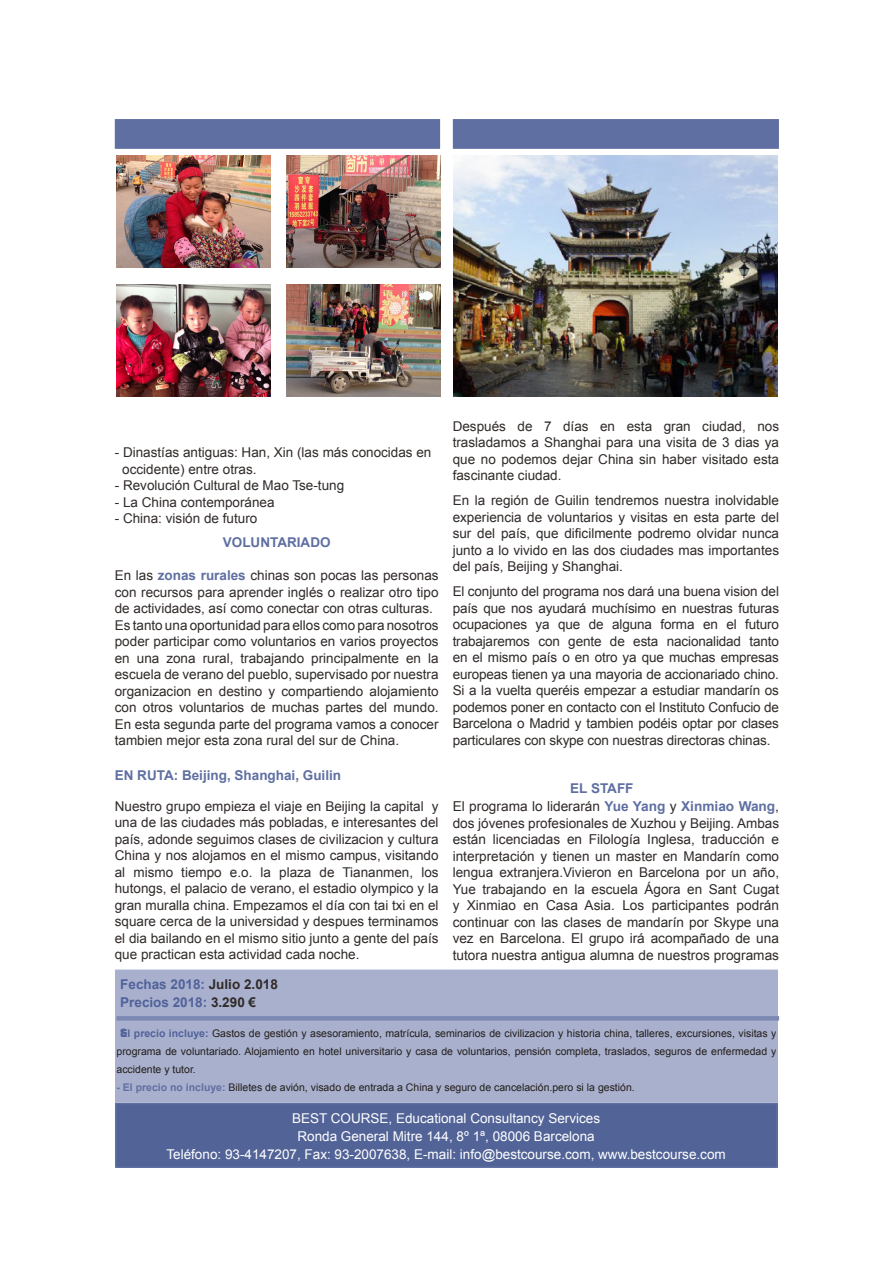
<style>
.page{position:relative;width:893px;height:1263px;background:#fff}
.page>*{position:absolute;margin:0;border:0;box-sizing:border-box;transform-origin:0 0}
.t1{font:13.65px/16.5px "Arial";color:#302a28}
.t2{font:13.5px/16.5px "Arial";color:#302a28;text-align:justify}
.t3{font:13.5px "Arial";color:#fff}
.t4{font:700 13.5px "Arial";color:#5f6fa2}
.t5{font:700 13.5px "Arial";color:#51629a}
.t6{font:10.5px/18px "Arial";color:#241e1b;text-align:justify}
.s1{font-weight:700;color:#5f6fa2}
.s2{font-size:13.65px}
.s3{font-size:13.5px}
.s4{color:#302a28}
.s5{font-weight:700;color:#51629a}
</style>
<div class="page">
<div style="left:116px;top:1103px;width:661px;height:64px;background:#526397"></div>
<div style="left:115px;top:1103px;width:663px;height:65px;border:2px solid #5f6fa2"></div>
<div style="left:115px;top:119px;width:325px;height:30px;background:#5f6fa2;border:2px solid #5f6fa2"></div>
<div style="left:453px;top:119px;width:326px;height:30px;background:#5f6fa2;border:2px solid #5f6fa2"></div>
<img style="left:454px;top:155px;width:323px;height:242px">
<div style="left:116px;top:970px;width:661px;height:132px;background:#a8b0cd"></div>
<div style="left:115px;top:969px;width:663px;height:134px;border:2px solid #a8b0cd"></div>
<hr style="left:116px;top:1016px;width:663px;height:4px;background:#7c89b3">
<img style="left:116px;top:155px;width:154px;height:113px">
<img style="left:286px;top:155px;width:154px;height:113px">
<img style="left:116px;top:284px;width:155px;height:113px">
<img style="left:286px;top:284px;width:155px;height:113px">
<p class="t2" style="left:115px;top:444px;width:318px">- Dinastías antiguas: Han, Xin (las más conocidas en</p>
<p class="t2" style="left:122px;top:461px;width:136px">occidente) entre otras.</p>
<p class="t2" style="left:115px;top:477px;width:231px">- Revolución Cultural de Mao Tse-tung</p>
<p class="t2" style="left:115px;top:494px;width:161px">- La China contemporánea</p>
<p class="t2" style="left:115px;top:510px;width:144px">- China: visión de futuro</p>
<p class="t4" style="left:223px;top:533px;width:109px">VOLUNTARIADO</p>
<p class="t2" style="left:115px;top:567px;width:325px">En las <span class="s1">zonas rurales</span> chinas son pocas las personas con recursos para aprender inglés o realizar otro tipo de actividades, así como conectar con otras culturas.</p>
<p class="t2" style="left:115px;top:617px;width:325px">Es tanto una oportunidad para ellos como para nosotros poder participar como voluntarios en varios proyectos en una zona rural, trabajando principalmente en la escuela de verano del pueblo, supervisado por nuestra organizacion en destino y compartiendo alojamiento con otros voluntarios de muchas partes del mundo.<br>En esta segunda parte del programa vamos a conocer tambien mejor esta zona rural del sur de China.</p>
<p class="t4" style="left:115px;top:766px;width:228px">EN RUTA: Beijing, Shanghai, Guilin</p>
<p class="t2" style="left:115px;top:798px;width:325px">Nuestro grupo empieza el viaje en Beijing la capital y una de las ciudades más pobladas, e interesantes del país, adonde seguimos clases de civilizacion y cultura China y nos alojamos en el mismo campus, visitando al mismo tiempo e.o. la plaza de Tiananmen, los hutongs, el palacio de verano, el estadio olympico y la gran muralla china. Empezamos el día con tai txi en el square cerca de la universidad y despues terminamos el dia bailando en el mismo sitio junto a gente del país que practican esta actividad cada noche.</p>
<p class="t2" style="left:453px;top:418px;width:328px">Después de 7 días en esta gran ciudad, nos trasladamos a Shanghai para una visita de 3 dias ya que no podemos dejar China sin haber visitado esta fascinante ciudad.</p>
<p class="t2" style="left:453px;top:492px;width:328px">En la región de Guilin tendremos nuestra inolvidable experiencia de voluntarios y visitas en esta parte del sur del país, que dificilmente podremo olvidar nunca junto a lo vivido en las dos ciudades mas importantes del país, Beijing y Shanghai.</p>
<p class="t2" style="left:453px;top:583px;width:328px">El conjunto del programa nos dará una buena vision del país que nos ayudará muchísimo en nuestras futuras ocupaciones ya que de alguna forma en el futuro trabajaremos con gente de esta nacionalidad tanto en el mismo país o en otro ya que muchas empresas europeas tienen ya una mayoria de accionariado chino.<br>Si a la vuelta queréis empezar a estudiar mandarín os podemos poner en contacto con el Instituto Confucio de Barcelona o Madrid y tambien podéis optar por clases particulares con skype con nuestras directoras chinas.</p>
<p class="t4" style="left:570px;top:779px;width:65px">EL STAFF</p>
<p class="t1" style="left:453px;top:798px;width:328px">El programa lo liderarán <span class="s1">Yue Yang</span> y <span class="s1">Xinmiao Wang</span>,</p>
<p class="t2" style="left:453px;top:815px;width:328px"><span class="s2">dos</span> jóvenes profesionales de Xuzhou y Beijing. Ambas</p>
<p class="t1" style="left:453px;top:831px;width:328px">están licenciadas en Filología Inglesa, traducción e</p>
<p class="t2" style="left:453px;top:848px;width:328px"><span class="s2">inter</span>pretación y tienen un master en Mandarín como lengua extranjera.Vivieron en Barcelona por un año, Yue trabajando en la escuela Ágora en Sant Cugat</p>
<p class="t1" style="left:453px;top:897px;width:328px"><span class="s3">y</span> Xinmiao en Casa Asia. Los participantes podrán</p>
<p class="t2" style="left:453px;top:914px;width:328px"><span class="s2">continuar</span> con las clases de mandarín por Skype una</p>
<p class="t1" style="left:453px;top:930px;width:328px"><span class="s3">vez en</span> Barcelona. El grupo irá acompañado de una tutora nuestra antigua alumna de nuestros programas</p>
<p class="t5" style="left:120px;top:976px;width:159px">Fechas 2018: <span class="s4">Julio 2.018</span></p>
<p class="t5" style="left:120px;top:994px;width:137px">Precios 2018: <span class="s4">3.290 €</span></p>
<p class="t5" style="left:120px;top:1022px;width:9px">s</p>
<p class="t6" style="left:116px;top:1025px;width:661px;text-indent:4px"><span class="s5">El precio incluye:</span> Gastos de gestión y asesoramiento, matrícula, seminarios de civilizacion y historia china, talleres, excursiones, visitas y programa de voluntariado. Alojamiento en hotel universitario y casa de voluntarios, pensión completa, traslados, seguros de enfermedad y accidente y tutor.</p>
<p class="t6" style="left:116px;top:1079px;width:520px"><span class="s1">- El precio no incluye:</span> Billetes de avión, visado de entrada a China y seguro de cancelación.pero si la gestión.</p>
<p class="t3" style="left:292px;top:1109px;width:310px">BEST COURSE, Educational Consultancy Services</p>
<p class="t3" style="left:297px;top:1127px;width:299px">Ronda General Mitre 144, 8º 1ª, 08006 Barcelona</p>
<p class="t3" style="left:166px;top:1145px;width:561px">Teléfono: 93-4147207, Fax: 93-2007638, E-mail: info@bestcourse.com, www.bestcourse.com</p>
</div>
